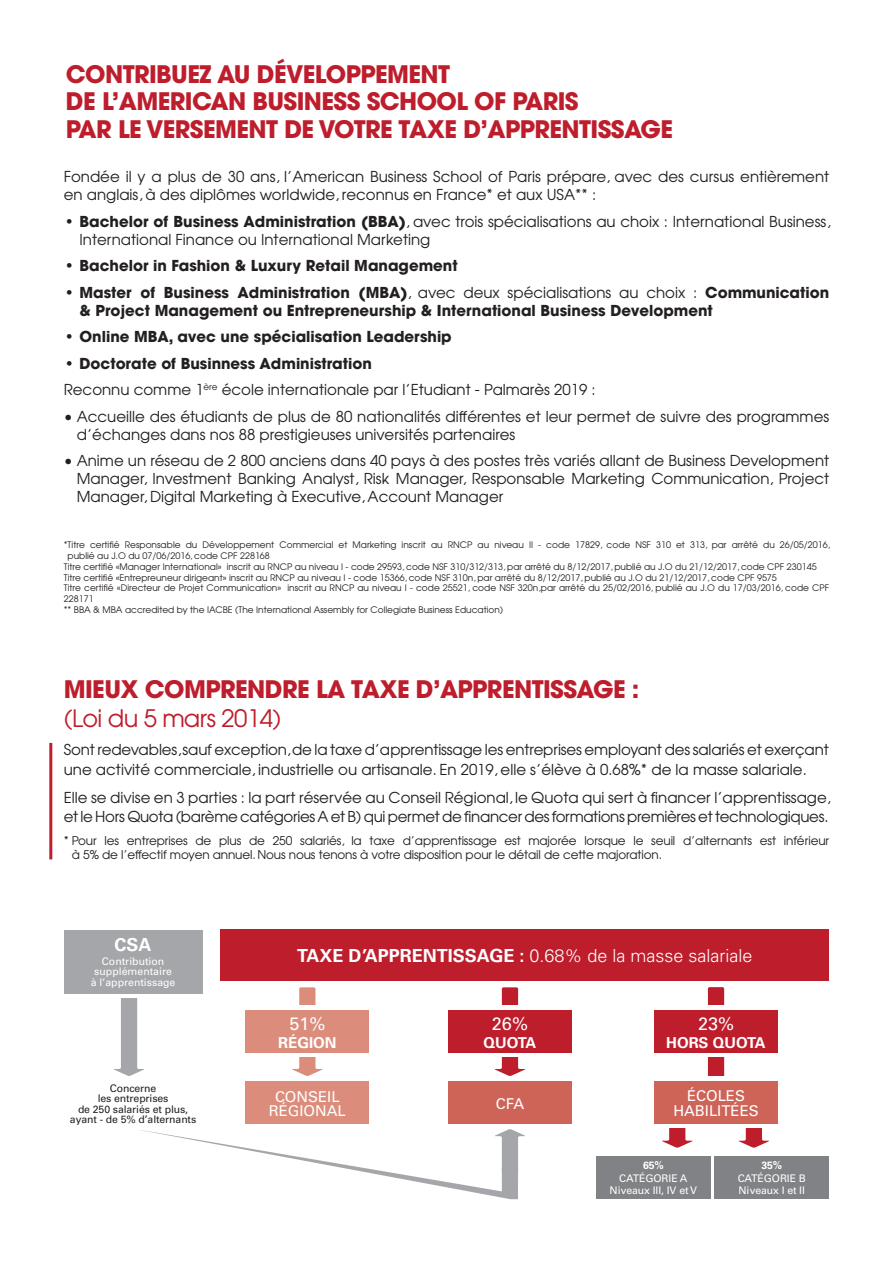
<style>
.page{position:relative;width:893px;height:1263px;background:#fff}
.page>*{position:absolute;margin:0;border:0;box-sizing:border-box;transform-origin:0 0}
.t1{font:700 24px/27.6px "Avant Garde";letter-spacing:-.025em;color:#be1d2c}
.t2{font:24px "Avant Garde";letter-spacing:-.025em;color:#be1d2c}
.t3{font:300 18px "Univers";color:#fff}
.t4{font:18px "Univers";color:#fff}
.t5{font:700 18px "Univers";color:#fff}
.t6{font:15px/18px "Avant Garde";color:#231f20}
.t7{font:700 15px/18px "Avant Garde";color:#231f20}
.t8{font:700 15px "Univers";color:#fff}
.t9{font:14.85px/14.9px "Univers";color:#fff;text-align:center}
.t10{font:12px/14.4px "Avant Garde";letter-spacing:-.01em;color:#231f20}
.t11{font:10.5px/10.5px "Univers";color:#fff;text-align:center}
.t12{font:10.5px/10.2px "Univers";letter-spacing:-.01em;color:#231f20;text-align:center}
.t13{font:700 10.5px "Univers";color:#fff}
.t14{font:9px "Avant Garde";color:#231f20}
.s1{font-weight:700}
.s2{font-weight:400}
</style>
<div class="page">
<hr style="left:49px;top:743px;width:3px;height:116px;background:#be1d2c">
<svg style="left:114px;top:998px;width:30px;height:78px"></svg>
<svg style="left:64px;top:993px;width:138px;height:1px"></svg>
<svg style="left:292px;top:987px;width:31px;height:89px"></svg>
<div style="left:250px;top:1006px;width:115px;height:51px;background:#fff"></div>
<div style="left:246px;top:1081px;width:123px;height:43px;background:#db8c7b"></div>
<div style="left:246px;top:1010px;width:123px;height:42px;background:#db8c7b"></div>
<div style="left:220px;top:930px;width:609px;height:51px;background:#be1d2c"></div>
<svg style="left:707px;top:987px;width:18px;height:89px"></svg>
<div style="left:659px;top:1005px;width:114px;height:51px;background:#fff"></div>
<svg style="left:662px;top:1123px;width:31px;height:25px"></svg>
<svg style="left:738px;top:1128px;width:31px;height:20px"></svg>
<div style="left:663px;top:1077px;width:106px;height:51px;background:#fff"></div>
<div style="left:654px;top:1081px;width:124px;height:42px;background:#ce6457"></div>
<div style="left:654px;top:1010px;width:124px;height:42px;background:#be1d2c"></div>
<div style="left:64px;top:930px;width:138px;height:63px;background:#a5a6aa"></div>
<svg style="left:494px;top:987px;width:31px;height:89px"></svg>
<div style="left:453px;top:1006px;width:114px;height:51px;background:#fff"></div>
<div style="left:448px;top:1081px;width:124px;height:43px;background:#ce6457"></div>
<div style="left:448px;top:1010px;width:124px;height:42px;background:#be1d2c"></div>
<svg style="left:140px;top:1129px;width:385px;height:70px"></svg>
<div style="left:64px;top:1076px;width:138px;height:54px;background:#fff"></div>
<div style="left:714px;top:1157px;width:115px;height:42px;background:#808285"></div>
<div style="left:596px;top:1157px;width:115px;height:42px;background:#808285"></div>
<h1 class="t1" style="left:66px;top:60px;width:609px">CONTRIBUEZ AU DÉVELOPPEMENT<br>DE L’AMERICAN BUSINESS SCHOOL OF PARIS<br>PAR LE VERSEMENT DE VOTRE TAXE D’APPRENTISSAGE</h1>
<p class="t6" style="left:64px;top:168px;width:767px">Fondée il y a plus de 30 ans, l’American Business School of Paris prépare, avec des cursus entièrement en anglais, à des diplômes worldwide, reconnus en France* et aux USA** :</p>
<p class="t6" style="left:79px;top:212px;width:753px;text-indent:-16px"><span class="s1">• Bachelor of Business Administration (BBA)</span>, avec trois spécialisations au choix : International Business,<br>International Finance ou International Marketing</p>
<p class="t7" style="left:64px;top:257px;width:395px">• Bachelor in Fashion &amp; Luxury Retail Management</p>
<p class="t7" style="left:79px;top:283px;width:751px;text-indent:-16px">• Master of Business Administration (MBA)<span class="s2">, avec deux spécialisations au choix :</span> Communication &amp; Project Management ou Entrepreneurship &amp; International Business Development</p>
<p class="t7" style="left:64px;top:328px;width:389px">• Online MBA, avec une spécialisation Leadership</p>
<p class="t6" style="left:64px;top:350px;width:533px;line-height:26.5px"><span class="s1">• Doctorate of Businness Administration<br></span>Reconnu comme 1<sup>ère</sup> école internationale par l’Etudiant - Palmarès 2019 :</p>
<p class="t6" style="left:77px;top:407px;width:754px;text-indent:-13px">• Accueille des étudiants de plus de 80 nationalités différentes et leur permet de suivre des programmes d’échanges dans nos 88 prestigieuses universités partenaires</p>
<p class="t6" style="left:77px;top:452px;width:754px;text-align:justify;text-indent:-13px">• Anime un réseau de 2 800 anciens dans 40 pays à des postes très variés allant de Business Development Manager, Investment Banking Analyst, Risk Manager, Responsable Marketing Communication, Project Manager, Digital Marketing à Executive, Account Manager</p>
<p class="t14" style="left:64px;top:539px;width:768px">*Titre certifié Responsable du Développement Commercial et Marketing inscrit au RNCP au niveau II - code 17829, code NSF 310 et 313, par arrêté du 26/05/2016,</p>
<p class="t14" style="left:68px;top:550px;width:204px">publié au J.O du 07/06/2016, code CPF 228168</p>
<p class="t14" style="left:64px;top:561px;width:754px">Titre certifié «Manager International» inscrit au RNCP au niveau I - code 29593, code NSF 310/312/313, par arrêté du 8/12/2017, publié au J.O du 21/12/2017, code CPF 230145</p>
<p class="t14" style="left:64px;top:572px;width:715px">Titre certifié «Entrepreuneur dirigeant» inscrit au RNCP au niveau I - code 15366, code NSF 310n, par arrêté du 8/12/2017, publié au J.O du 21/12/2017, code CPF 9575</p>
<p class="t14" style="left:64px;top:582px;width:767px">Titre certifié «Directeur de Projet Communication» inscrit au RNCP au niveau I - code 25521, code NSF 320n,par arrêté du 25/02/2016, publié au J.O du 17/03/2016, code CPF</p>
<p class="t14" style="left:64px;top:593px;width:31px">228171</p>
<p class="t14" style="left:64px;top:604px;width:441px">** BBA &amp; MBA accredited by the IACBE (The International Assembly for Collegiate Business Education)</p>
<h1 class="t1" style="left:64px;top:675px;width:577px">MIEUX COMPRENDRE LA TAXE D’APPRENTISSAGE :</h1>
<h1 class="t2" style="left:64px;top:703px;width:219px">(Loi du 5 mars 2014)</h1>
<p class="t6" style="left:64px;top:740px;width:766px;line-height:19.5px">Sont redevables, sauf exception, de la taxe d’apprentissage les entreprises employant des salariés et exerçant une activité commerciale, industrielle ou artisanale. En 2019, elle s’élève à 0.68%* de la masse salariale.</p>
<p class="t6" style="left:64px;top:787px;width:769px;line-height:19.5px">Elle se divise en 3 parties : la part réservée au Conseil Régional, le Quota qui sert à financer l’apprentissage, et le Hors Quota (barème catégories A et B) qui permet de financer des formations premières et technologiques.</p>
<p class="t10" style="left:72px;top:833px;width:759px;text-indent:-8px">* Pour les entreprises de plus de 250 salariés, la taxe d’apprentissage est majorée lorsque le seuil d’alternants est inférieur à 5% de l’effectif moyen annuel. Nous nous tenons à votre disposition pour le détail de cette majoration.</p>
<p class="t5" style="left:115px;top:934px;width:39px">CSA</p>
<p class="t11" style="left:91px;top:956px;width:86px">Contribution supplémentaire à l’apprentissage</p>
<p class="t12" style="left:70px;top:1083px;width:128px">Concerne<br>les entreprises<br>de 250 salariés et plus, ayant - de 5% d’alternants</p>
<p class="t3" style="left:297px;top:945px;width:457px"><span class="s1">TAXE D’APPRENTISSAGE :</span> 0.68% de la masse salariale</p>
<p class="t4" style="left:289px;top:1013px;width:38px">51%</p>
<p class="t8" style="left:278px;top:1034px;width:60px">RÉGION</p>
<p class="t9" style="left:269px;top:1089px;width:79px">CONSEIL<br>RÉGIONAL</p>
<p class="t4" style="left:492px;top:1013px;width:38px">26%</p>
<p class="t8" style="left:483px;top:1034px;width:54px">QUOTA</p>
<p class="t9" style="left:496px;top:1096px;width:30px">CFA</p>
<p class="t4" style="left:698px;top:1013px;width:38px">23%</p>
<p class="t8" style="left:666px;top:1034px;width:101px">HORS QUOTA</p>
<p class="t9" style="left:673px;top:1089px;width:87px">ÉCOLES<br>HABILITÉES</p>
<p class="t13" style="left:643px;top:1159px;width:22px">65%</p>
<p class="t11" style="left:610px;top:1172px;width:89px;line-height:12.6px">CATÉGORIE A<br>Niveaux III, IV et V</p>
<p class="t13" style="left:761px;top:1159px;width:22px">35%</p>
<p class="t11" style="left:738px;top:1172px;width:70px;line-height:12.6px;text-align:left">CATÉGORIE B<br>Niveaux I et II</p>
</div>
